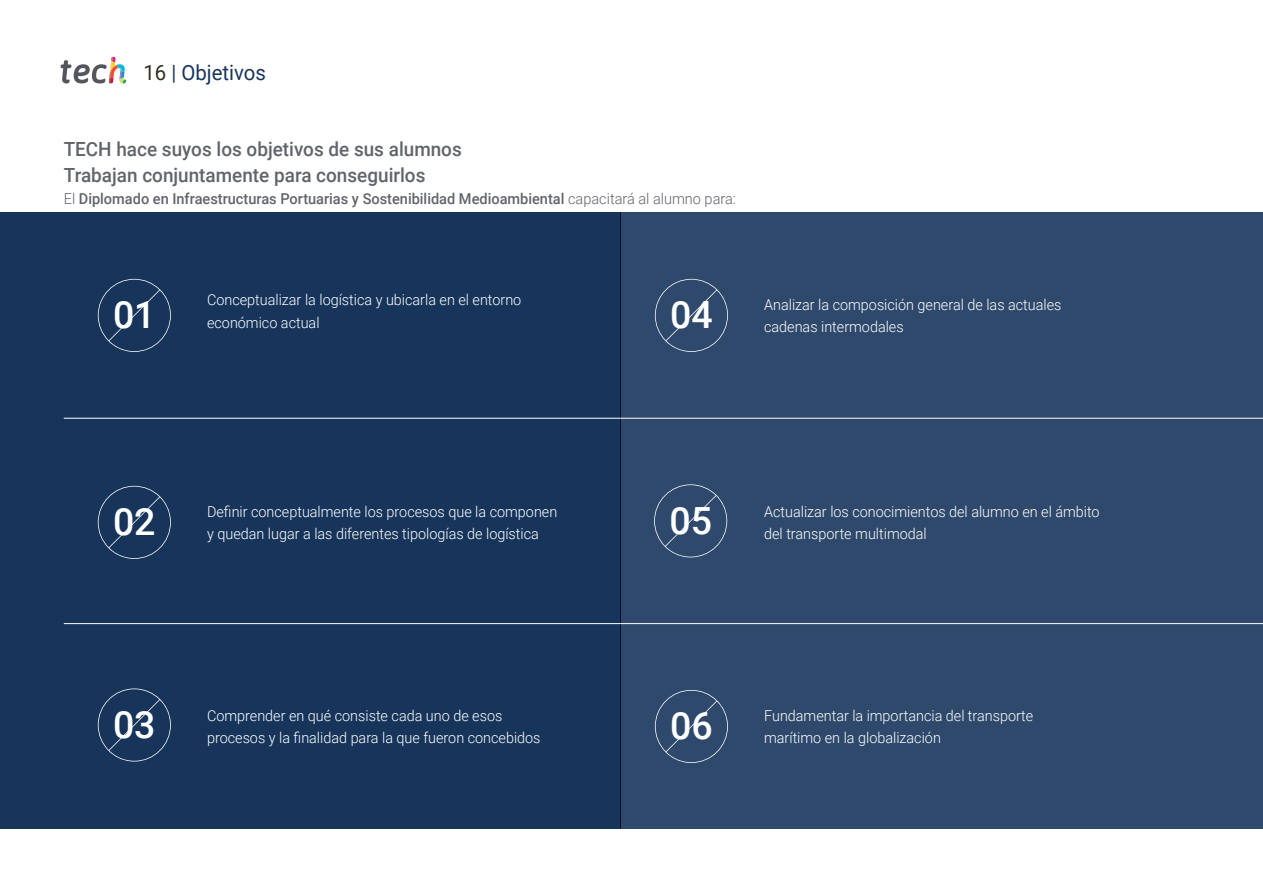
<style>
.page{position:relative;width:1263px;height:893px;background:#fff}
.page>*{position:absolute;margin:0;border:0;box-sizing:border-box;transform-origin:0 0}
.t1{font:500 37.5px "Roboto";color:#fff}
.t2{font:21px "Roboto";color:#1a355c}
.t3{font:500 19.5px/25.5px "Roboto";color:#61646a}
.t4{font:300 15px/22.5px "Roboto";color:#fff;scale:.96 1}
.t5{font:500 15px "Roboto";color:#61646a}
.s1{color:#312e20}
.s2{font-weight:300}
</style>
<div class="page">
<svg style="left:61px;top:57px;width:65px;height:27px"></svg>
<div style="left:0;top:213px;width:621px;height:616px;background:#17355b"></div>
<div style="left:621px;top:213px;width:642px;height:616px;background:#2e496b"></div>
<svg style="left:98px;top:279px;width:73px;height:73px"></svg>
<svg style="left:98px;top:486px;width:73px;height:73px"></svg>
<svg style="left:98px;top:688px;width:73px;height:73px"></svg>
<svg style="left:655px;top:279px;width:73px;height:73px"></svg>
<hr style="left:64px;top:418px;width:1199px;height:1px;background:#fff">
<hr style="left:64px;top:623px;width:1199px;height:1px;background:#fff">
<svg style="left:655px;top:690px;width:73px;height:73px"></svg>
<svg style="left:654px;top:484px;width:73px;height:73px"></svg>
<h2 class="t2" style="left:144px;top:57px;width:124px"><span class="s1">16</span> | Objetivos</h2>
<h3 class="t3" style="left:64px;top:136px;width:400px">TECH hace suyos los objetivos de sus alumnos<br>Trabajan conjuntamente para conseguirlos</h3>
<p class="t5" style="left:64px;top:188px;width:674px"><span class="s2">El</span> Diplomado en Infraestructuras Portuarias y Sostenibilidad Medioambiental <span class="s2">capacitará al alumno para:</span></p>
<h1 class="t1" style="left:113px;top:288px;width:44px">01</h1>
<p class="t4" style="left:207px;top:288px;width:329px">Conceptualizar la logística y ubicarla en el entorno económico actual</p>
<h1 class="t1" style="left:670px;top:288px;width:44px">04</h1>
<p class="t4" style="left:764px;top:293px;width:311px">Analizar la composición general de las actuales cadenas intermodales</p>
<h1 class="t1" style="left:113px;top:495px;width:44px">02</h1>
<p class="t4" style="left:207px;top:500px;width:366px">Definir conceptualmente los procesos que la componen y quedan lugar a las diferentes tipologías de logística</p>
<h1 class="t1" style="left:113px;top:698px;width:44px">03</h1>
<p class="t4" style="left:207px;top:704px;width:349px">Comprender en qué consiste cada uno de esos procesos y la finalidad para la que fueron concebidos</p>
<h1 class="t1" style="left:669px;top:494px;width:44px">05</h1>
<p class="t4" style="left:764px;top:500px;width:351px">Actualizar los conocimientos del alumno en el ámbito</p>
<p class="t4" style="left:764px;top:522px;width:171px">del transporte multimodal</p>
<h1 class="t1" style="left:670px;top:699px;width:44px">06</h1>
<p class="t4" style="left:764px;top:704px;width:282px">Fundamentar la importancia del transporte</p>
<p class="t4" style="left:764px;top:726px;width:186px">marítimo en la globalización</p>
</div>
